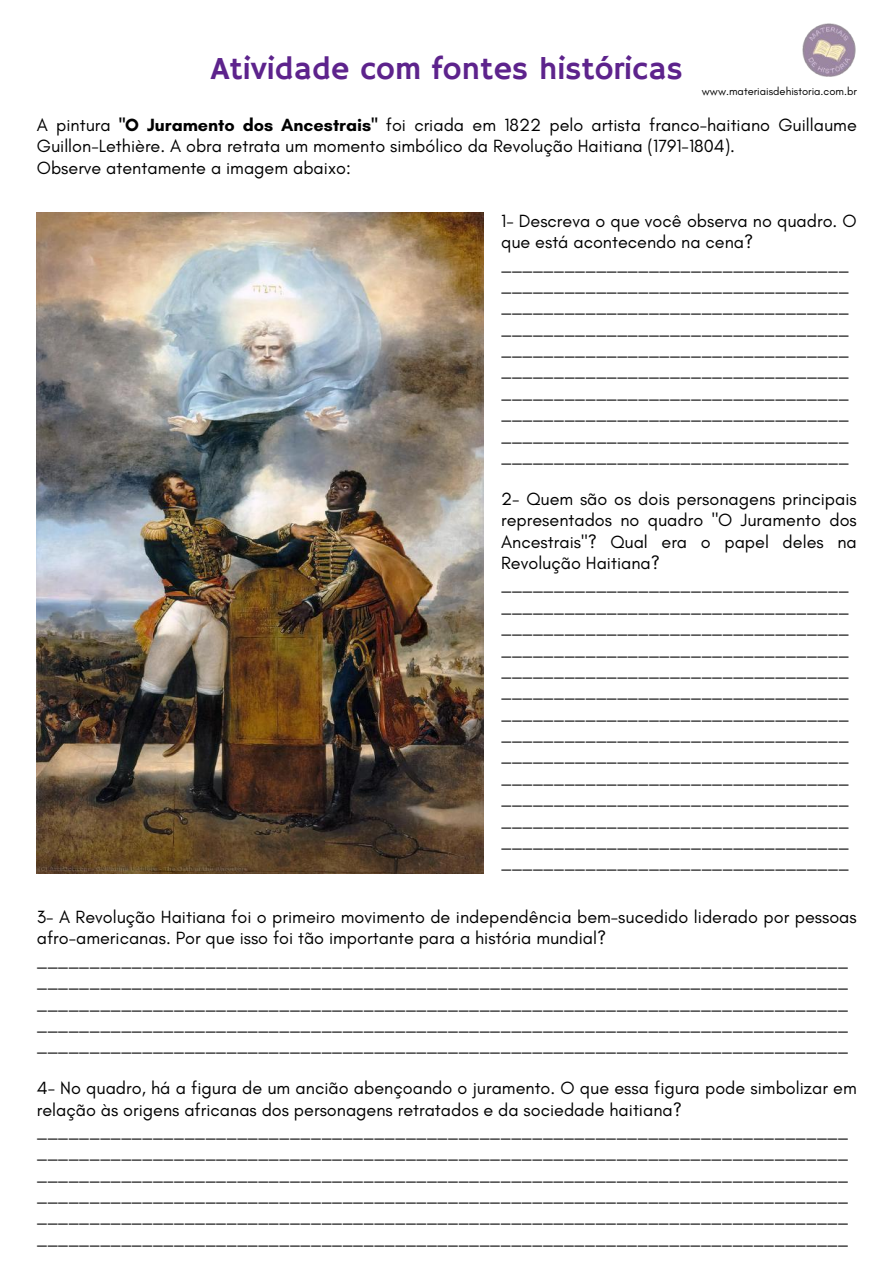
<style>
.page{position:relative;width:894px;height:1264px;background:#fff}
.page>*{position:absolute;margin:0;border:0;box-sizing:border-box;transform-origin:0 0}
.t1{font:31.95px "Hammersmith One";color:#5d238c}
.t2{font:18px/21.3px "Glacial Indifference";color:#000}
.t3{font:11.1px "Glacial Indifference";color:#000}
.s1{font-weight:700}
</style>
<div class="page">
<img style="left:37px;top:212px;width:446px;height:661px">
<img style="left:802px;top:24px;width:54px;height:52px">
<h1 class="t1" style="left:211px;top:50px;width:473px">Atividade com fontes históricas</h1>
<p class="t2" style="left:37px;top:114px;width:821px">A pintura <span class="s1">"O Juramento dos Ancestrais"</span> foi criada em 1822 pelo artista franco-haitiano Guillaume<br>Guillon-Lethière. A obra retrata um momento simbólico da Revolução Haitiana (1791-1804).<br>Observe atentamente a imagem abaixo:</p>
<p class="t2" style="left:501px;top:210px;width:357px">1- Descreva o que você observa no quadro. O que está acontecendo na cena? _________________________________ _________________________________ _________________________________ _________________________________ _________________________________ _________________________________ _________________________________ _________________________________ _________________________________ _________________________________</p>
<p class="t2" style="left:501px;top:488px;width:357px">2- Quem são os dois personagens principais representados no quadro "O Juramento dos Ancestrais"? Qual era o papel deles na Revolução Haitiana? _________________________________ _________________________________ _________________________________ _________________________________ _________________________________ _________________________________ _________________________________ _________________________________ _________________________________ _________________________________ _________________________________ _________________________________ _________________________________ _________________________________</p>
<p class="t2" style="left:37px;top:906px;width:821px">3- A Revolução Haitiana foi o primeiro movimento de independência bem-sucedido liderado por pessoas afro-americanas. Por que isso foi tão importante para a história mundial? _____________________________________________________________________________ _____________________________________________________________________________ _____________________________________________________________________________ _____________________________________________________________________________ _____________________________________________________________________________</p>
<p class="t2" style="left:37px;top:1077px;width:821px">4- No quadro, há a figura de um ancião abençoando o juramento. O que essa figura pode simbolizar em relação às origens africanas dos personagens retratados e da sociedade haitiana? _____________________________________________________________________________ _____________________________________________________________________________ _____________________________________________________________________________ _____________________________________________________________________________ _____________________________________________________________________________ _____________________________________________________________________________</p>
<p class="t3" style="left:701px;top:84px;width:156px">www.materiaisdehistoria.com.br</p>
</div>
